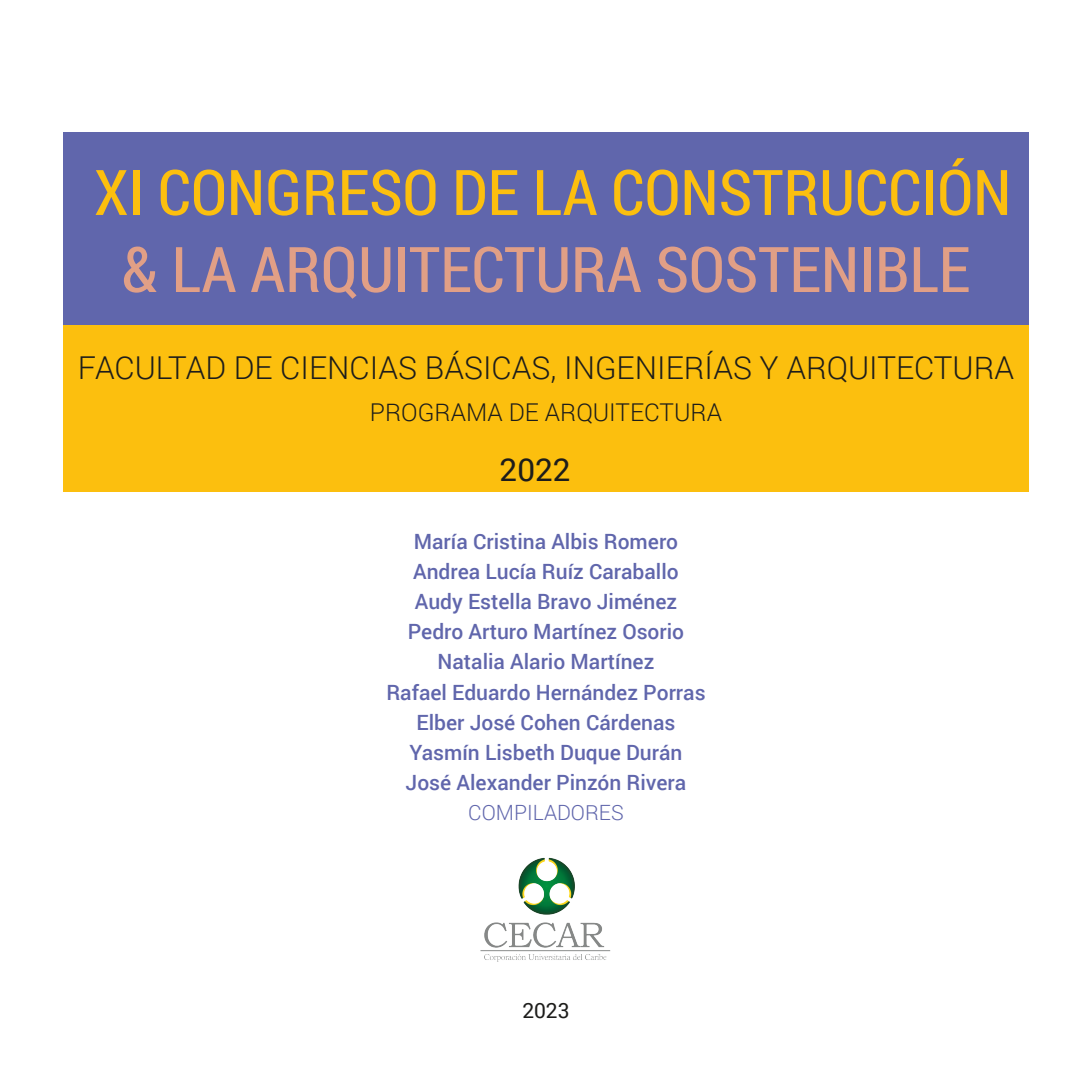
<style>
.page{position:relative;width:1092px;height:1092px;background:#fff}
.page>*{position:absolute;margin:0;border:0;box-sizing:border-box;transform-origin:0 0}
.t1{font:63px/77px "Roboto Condensed";color:#fcbf0e;text-align:center}
.t2{font:300 31.5px "Roboto";color:#1d1d1b}
.t3{font:31.5px "Roboto";color:#1d1d1b}
.t4{font:300 24.5px "Roboto";color:#1d1d1b}
.t5{font:500 21px "Roboto";color:#6066ac}
.t6{font:300 21px "Roboto";color:#6066ac}
.t7{font:21px "Roboto";color:#1d1d1b}
.s1{color:#e19f86}
</style>
<div class="page">
<div style="left:63px;top:325px;width:965px;height:166px;background:#fcbf0e"></div>
<div style="left:63px;top:133px;width:965px;height:192px;background:#6066ac"></div>
<img style="left:480px;top:857px;width:131px;height:105px">
<p class="t1" style="left:94px;top:152px;width:918px">XI CONGRESO DE LA CONSTRUCCIÓN <span class="s1">&amp; LA ARQUITECTURA SOSTENIBLE</span></p>
<p class="t2" style="left:78px;top:346px;width:937px">FACULTAD DE CIENCIAS BÁSICAS, INGENIERÍAS Y ARQUITECTURA</p>
<p class="t4" style="left:370px;top:396px;width:353px">PROGRAMA DE ARQUITECTURA</p>
<p class="t3" style="left:499px;top:447px;width:72px">2022</p>
<p class="t5" style="left:413px;top:526px;width:266px">María Cristina Albis Romero</p>
<p class="t5" style="left:413px;top:556px;width:267px">Andrea Lucía Ruíz Caraballo</p>
<p class="t5" style="left:415px;top:586px;width:264px">Audy Estella Bravo Jiménez</p>
<p class="t5" style="left:408px;top:617px;width:278px">Pedro Arturo Martínez Osorio</p>
<p class="t5" style="left:437px;top:647px;width:218px">Natalia Alario Martínez</p>
<p class="t5" style="left:386px;top:677px;width:321px">Rafael Eduardo Hernández Porras</p>
<p class="t5" style="left:416px;top:707px;width:260px">Elber José Cohen Cárdenas</p>
<p class="t5" style="left:409px;top:737px;width:274px">Yasmín Lisbeth Duque Durán</p>
<p class="t5" style="left:405px;top:767px;width:282px">José Alexander Pinzón Rivera</p>
<p class="t6" style="left:468px;top:798px;width:157px">COMPILADORES</p>
<p class="t7" style="left:522px;top:995px;width:49px">2023</p>
</div>
